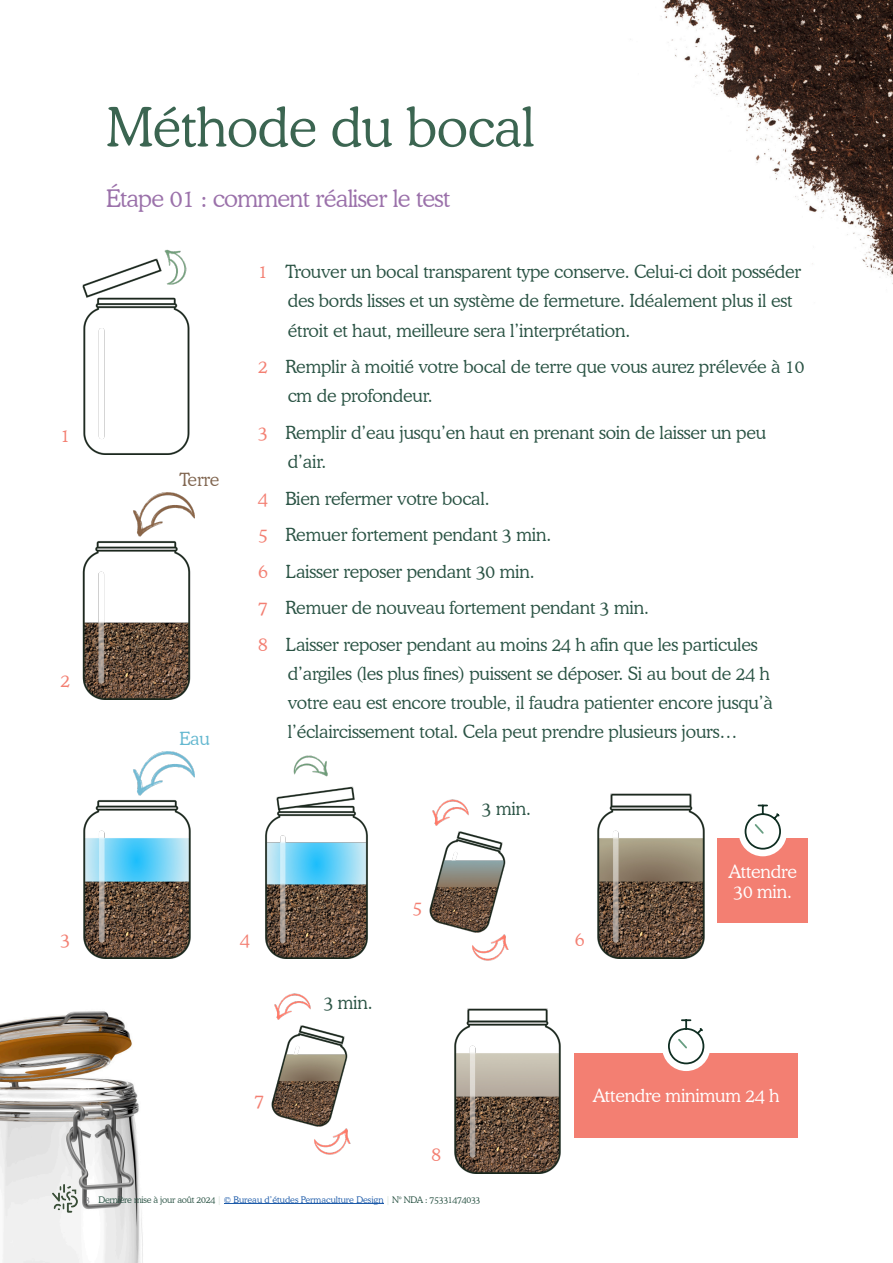
<style>
.page{position:relative;width:893px;height:1263px;background:#fff}
.page>*{position:absolute;margin:0;border:0;box-sizing:border-box;transform-origin:0 0}
.t1{font:300 54px "Cooper BT";letter-spacing:-.01em;color:#3b6551}
.t2{font:300 24px "Cooper BT";letter-spacing:-.03em;color:#9b71aa}
.t3{font:300 18px/29.1px "Cooper BT";letter-spacing:-.01em;color:#2a5344}
.t4{font:300 18px/20.1px "Cooper BT";letter-spacing:-.01em;color:#fff}
.t5{font:300 18px "Cooper BT";color:#f37f72}
.t6{font:300 18px "Cooper BT";letter-spacing:-.02em;color:#80654f}
.t7{font:300 18px "Cooper BT";color:#64b8d0}
.t8{font:300 9px "Cooper BT";letter-spacing:-.025em;color:#2a5344}
.s1{color:#f37f72}
.s2{color:#808285}
.s3{color:#d4e0d5}
.s4{color:#1c5aa9}
</style>
<div class="page">
<div style="left:718px;top:839px;width:90px;height:84px;background:#f37f72"></div>
<div style="left:574px;top:1053px;width:224px;height:85px;background:#f37f72"></div>
<div style="left:739px;top:808px;width:48px;height:48px;background:#fff;border-radius:50%"></div>
<div style="left:662px;top:1023px;width:48px;height:48px;background:#fff;border-radius:50%"></div>
<img style="left:0;top:1011px;width:143px;height:252px">
<hr style="left:224px;top:1204px;width:160px;height:1px;background:#1c5aa9">
<img style="left:53px;top:1185px;width:25px;height:27px">
<img style="left:661px;top:0;width:232px;height:284px">
<img style="left:83px;top:249px;width:107px;height:205px">
<img style="left:82px;top:492px;width:112px;height:207px">
<img style="left:83px;top:752px;width:111px;height:207px">
<img style="left:265px;top:755px;width:103px;height:204px">
<img style="left:597px;top:793px;width:108px;height:166px">
<img style="left:454px;top:1008px;width:107px;height:165px">
<img style="left:429px;top:799px;width:80px;height:162px">
<img style="left:271px;top:993px;width:80px;height:162px">
<svg style="left:744px;top:804px;width:38px;height:47px"></svg>
<svg style="left:667px;top:1019px;width:38px;height:46px"></svg>
<p class="t5" style="left:61px;top:428px;width:11px">1</p>
<p class="t5" style="left:61px;top:673px;width:11px">2</p>
<p class="t5" style="left:61px;top:933px;width:11px">3</p>
<h1 class="t1" style="left:106px;top:105px;width:430px">Méthode du bocal</h1>
<h2 class="t2" style="left:106px;top:189px;width:346px">Étape 01 : comment réaliser le test</h2>
<p class="t6" style="left:179px;top:472px;width:41px">Terre</p>
<p class="t7" style="left:179px;top:732px;width:32px">Eau</p>
<p class="t3" style="left:288px;top:259px;width:515px;text-indent:-30px"><span class="s1">1</span> Trouver un bocal transparent type conserve. Celui-ci doit posséder des bords lisses et un système de fermeture. Idéalement plus il est étroit et haut, meilleure sera l’interprétation.</p>
<p class="t3" style="left:288px;top:354px;width:518px;text-indent:-30px"><span class="s1">2</span> Remplir à moitié votre bocal de terre que vous aurez prélevée à 10 cm de profondeur.</p>
<p class="t3" style="left:288px;top:420px;width:480px;text-indent:-30px"><span class="s1">3</span> Remplir d’eau jusqu’en haut en prenant soin de laisser un peu d’air.</p>
<p class="t3" style="left:258px;top:482px;width:501px;line-height:36.6px"><span class="s1">4</span> Bien refermer votre bocal.<br><span class="s1">5</span> Remuer fortement pendant 3 min.<br><span class="s1">6</span> Laisser reposer pendant 30 min.<br><span class="s1">7</span> Remuer de nouveau fortement pendant 3 min.<br><span class="s1">8</span> Laisser reposer pendant au moins 24 h afin que les particules</p>
<p class="t3" style="left:288px;top:661px;width:487px">d’argiles (les plus fines) puissent se déposer. Si au bout de 24 h votre eau est encore trouble, il faudra patienter encore jusqu’à l’éclaircissement total. Cela peut prendre plusieurs jours…</p>
<p class="t5" style="left:413px;top:900px;width:11px">5</p>
<p class="t3" style="left:482px;top:796px;width:50px">3 min.</p>
<p class="t5" style="left:240px;top:933px;width:11px">4</p>
<p class="t5" style="left:575px;top:933px;width:11px">6</p>
<p class="t3" style="left:324px;top:990px;width:50px">3 min.</p>
<p class="t4" style="left:729px;top:863px;width:70px">Attendre<br>30 min.</p>
<p class="t5" style="left:254px;top:1094px;width:11px">7</p>
<p class="t5" style="left:431px;top:1147px;width:11px">8</p>
<p class="t8" style="left:85px;top:1196px;width:397px"><span class="s2">3</span> Dernière mise à jour août 2024 <span class="s3">|</span> <span class="s4">© Bureau d’études Permaculture Design</span> <span class="s3">|</span> N° NDA : 75331474033</p>
<p class="t4" style="left:593px;top:1087px;width:188px">Attendre minimum 24 h</p>
</div>
